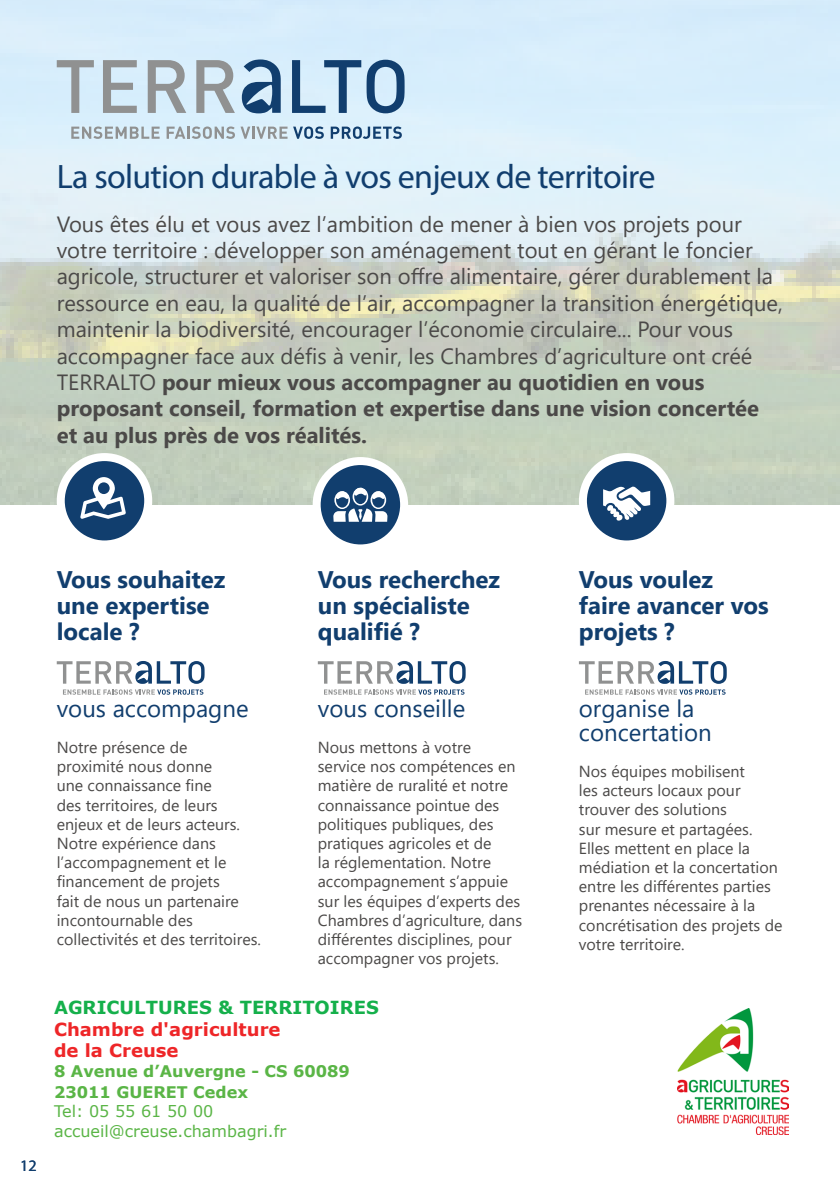
<style>
.page{position:relative;width:840px;height:1191px;background:#fff}
.page>*{position:absolute;margin:0;border:0;box-sizing:border-box;transform-origin:0 0}
.t1{font:34px "Myriad Pro";letter-spacing:-.02em;color:#113e6e}
.t2{font:700 24px/26px "Segoe UI";color:#113e6e}
.t3{font:24px/24px "Segoe UI";color:#113e6e}
.t4{font:22px/26.4px "Segoe UI";color:#4b4948}
.t5{font:700 18px "Verdana";color:#ee2628}
.t6{font:700 18px "Verdana";color:#15b04b}
.t7{font:16px/19.2px "Segoe UI";color:#4b4948}
.t8{font:700 16px "Verdana";color:#5ab546}
.t9{font:16px "Verdana";color:#5ab546}
.t10{font:16px "Myriad Pro";color:#113e6e}
.s1{font-weight:700}
</style>
<div class="page">
<img style="left:0;top:0;width:839px;height:504px">
<svg style="left:71px;top:126px;width:88px;height:13px"></svg>
<svg style="left:166px;top:126px;width:121px;height:13px;background:#bac7cd"></svg>
<svg style="left:293px;top:126px;width:30px;height:13px"></svg>
<svg style="left:330px;top:126px;width:71px;height:13px"></svg>
<svg style="left:57px;top:60px;width:37px;height:53px;background:#bfcfd9"></svg>
<svg style="left:103px;top:60px;width:34px;height:53px;background:#b1bcc3"></svg>
<svg style="left:148px;top:60px;width:38px;height:53px;background:#b1bbc2"></svg>
<svg style="left:196px;top:60px;width:39px;height:53px;background:#b2bcc3"></svg>
<svg style="left:292px;top:60px;width:112px;height:53px;background:#8dacc6"></svg>
<svg style="left:242px;top:59px;width:38px;height:54px;background:#678aab"></svg>
<svg style="left:57px;top:661px;width:147px;height:33px"></svg>
<svg style="left:317px;top:661px;width:148px;height:33px"></svg>
<svg style="left:579px;top:661px;width:147px;height:33px"></svg>
<svg style="left:61px;top:457px;width:87px;height:87px;background:#345a83"></svg>
<svg style="left:80px;top:477px;width:46px;height:42px"></svg>
<div style="left:57px;top:453px;width:95px;height:95px;border:8px solid #fff;border-radius:50%"></div>
<svg style="left:316px;top:461px;width:88px;height:87px;background:#365c84"></svg>
<svg style="left:333px;top:488px;width:54px;height:34px"></svg>
<div style="left:312px;top:457px;width:96px;height:95px;border:8px solid #fff;border-radius:50%"></div>
<svg style="left:582px;top:457px;width:88px;height:87px;background:#355b84"></svg>
<svg style="left:602px;top:486px;width:47px;height:35px"></svg>
<div style="left:578px;top:453px;width:96px;height:95px;border:8px solid #fff;border-radius:50%"></div>
<img style="left:677px;top:1008px;width:110px;height:126px">
<p class="t1" style="left:57px;top:156px;width:600px">La solution durable à vos enjeux de territoire</p>
<p class="t4" style="left:57px;top:209px;width:727px">Vous êtes élu et vous avez l’ambition de mener à bien vos projets pour votre territoire : développer son aménagement tout en gérant le foncier agricole, structurer et valoriser son offre alimentaire, gérer durablement la ressource en eau, la qualité de l’air, accompagner la transition énergétique, maintenir la biodiversité, encourager l’économie circulaire... Pour vous accompagner face aux défis à venir, les Chambres d’agriculture ont créé TERRALTO <span class="s1">pour mieux vous accompagner au quotidien en vous proposant conseil, formation et expertise dans une vision concertée et au plus près de vos réalités.</span></p>
<p class="t2" style="left:57px;top:565px;width:170px">Vous souhaitez une expertise locale ?</p>
<p class="t2" style="left:317px;top:565px;width:184px">Vous recherchez un spécialiste qualifié ?</p>
<p class="t10" style="left:20px;top:1155px;width:18px">12</p>
<p class="t3" style="left:57px;top:694px;width:193px">vous accompagne</p>
<p class="t7" style="left:57px;top:736px;width:206px">Notre présence de<br>proximité nous donne<br>une connaissance fine<br>des territoires, de leurs enjeux et de leurs acteurs.<br>Notre expérience dans l’accompagnement et le financement de projets<br>fait de nous un partenaire incontournable des collectivités et des territoires.</p>
<p class="t3" style="left:317px;top:694px;width:149px">vous conseille</p>
<p class="t7" style="left:317px;top:736px;width:206px">Nous mettons à votre service nos compétences en matière de ruralité et notre connaissance pointue des politiques publiques, des pratiques agricoles et de<br>la réglementation. Notre accompagnement s’appuie sur les équipes d’experts des<br>Chambres d’agriculture, dans différentes disciplines, pour accompagner vos projets.</p>
<p class="t6" style="left:54px;top:994px;width:326px">AGRICULTURES &amp; TERRITOIRES</p>
<p class="t5" style="left:54px;top:1016px;width:228px">Chambre d'agriculture</p>
<p class="t5" style="left:54px;top:1038px;width:126px">de la Creuse</p>
<p class="t8" style="left:54px;top:1059px;width:297px">8 Avenue d’Auvergne - CS 60089</p>
<p class="t8" style="left:54px;top:1081px;width:195px">23011 GUERET Cedex</p>
<p class="t9" style="left:54px;top:1100px;width:161px">Tel: 05 55 61 50 00</p>
<p class="t9" style="left:54px;top:1119px;width:233px">accueil@creuse.chambagri.fr</p>
<p class="t2" style="left:578px;top:565px;width:191px">Vous voulez faire avancer vos projets ?</p>
<p class="t3" style="left:578px;top:694px;width:134px">organise la concertation</p>
<p class="t7" style="left:578px;top:760px;width:205px">Nos équipes mobilisent<br>les acteurs locaux pour trouver des solutions<br>sur mesure et partagées.<br>Elles mettent en place la médiation et la concertation entre les différentes parties prenantes nécessaire à la concrétisation des projets de votre territoire.</p>
</div>
